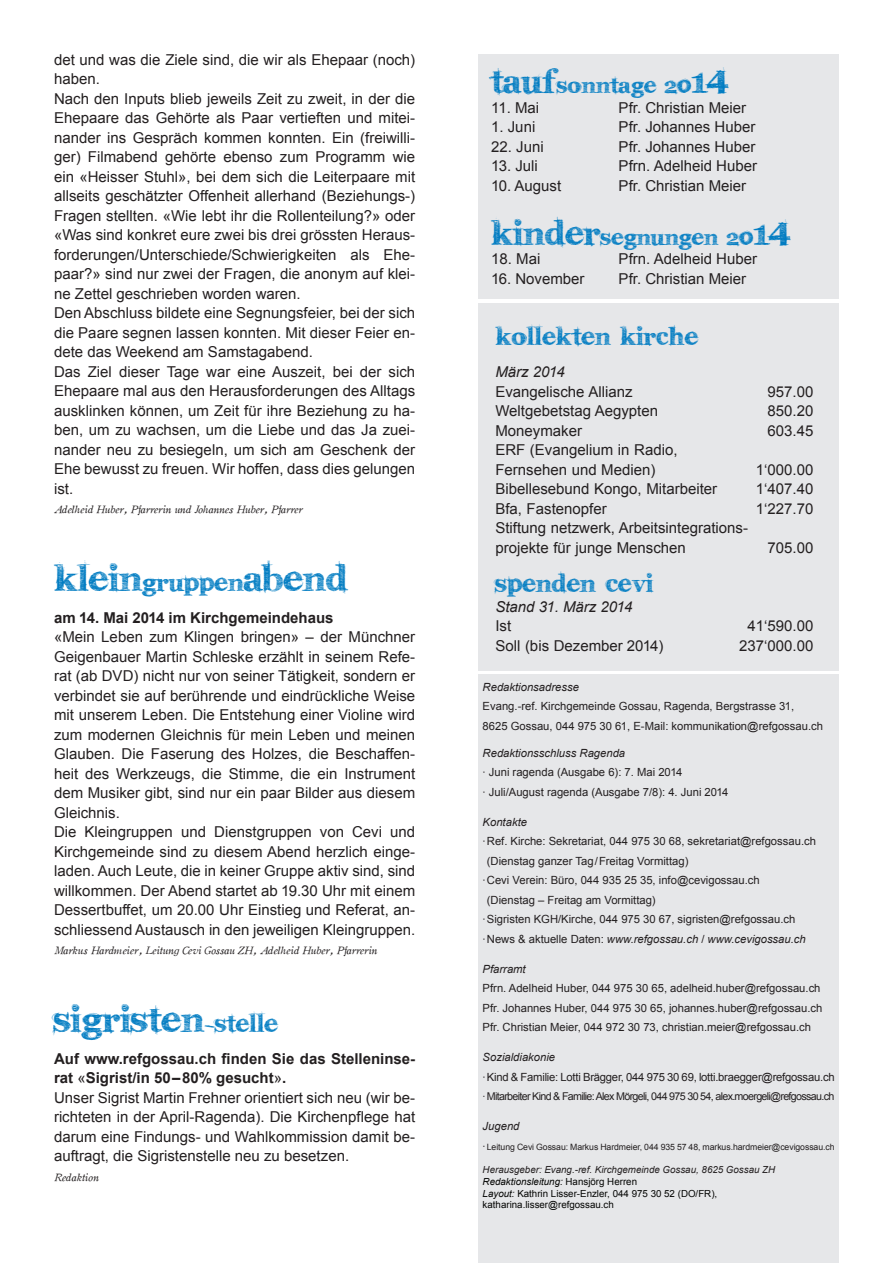
<style>
.page{position:relative;width:893px;height:1263px;background:#fff}
.page>*{position:absolute;margin:0;border:0;box-sizing:border-box;transform-origin:0 0}
.t1{font:48px "karabin E.";color:#007cc2}
.t2{font:33px "karabin E.";color:#007cc2}
.t3{font:30px "karabin E.";color:#007cc2}
.t4{font:15px/19.5px "Arial";color:#231f20}
.t5{font:700 15px "Arial";color:#231f20}
.t6{font:italic 15px "Arial";color:#231f20}
.t7{font:11.25px/19.5px "Arial";color:#231f20}
.t8{font:italic 11.25px "Arial";color:#231f20}
.t9{font:11.25px "Arial";letter-spacing:-.02em;color:#231f20}
.t10{font:10.8px "Arial";letter-spacing:-.065em;color:#231f20}
.t11{font:10.5px "Oldstyle Italic HPLHS";color:#231f20}
.t12{font:9.75px/11.7px "Arial";color:#040503}
.t13{font:8.7px "Arial";letter-spacing:-.01em;color:#231f20}
.s1{font-size:33px}
.s2{font-weight:700}
.s3{font-size:45px}
.s4{font-size:48px}
.s5{font-style:normal}
.s6{font-size:10.8px}
.s7{font-style:italic;color:#231f20}
.s8{font-style:italic}
</style>
<div class="page">
<div style="left:478px;top:304px;width:361px;height:367px;background:#e6e7e9"></div>
<div style="left:478px;top:674px;width:361px;height:589px;background:#e6e7e9"></div>
<div style="left:478px;top:54px;width:361px;height:245px;background:#e6e7e9"></div>
<p class="t4" style="left:54px;top:50px;width:363px">det und was die Ziele sind, die wir als Ehepaar (noch) haben.<br>Nach den Inputs blieb jeweils Zeit zu zweit, in der die Ehepaare das Gehörte als Paar vertieften und mitei&shy;nander ins Gespräch kommen konnten. Ein (freiwilli&shy;ger) Filmabend gehörte ebenso zum Programm wie ein «Heisser Stuhl», bei dem sich die Leiterpaare mit allseits geschätzter Offenheit allerhand (Beziehungs-)<br>Fragen stellten. «Wie lebt ihr die Rollenteilung?» oder «Was sind konkret eure zwei bis drei grössten Heraus&shy;forderungen/Unterschiede/Schwierigkeiten als Ehe&shy;paar?» sind nur zwei der Fragen, die anonym auf klei&shy;ne Zettel geschrieben worden waren.<br>Den Abschluss bildete eine Segnungsfeier, bei der sich die Paare segnen lassen konnten. Mit dieser Feier en&shy;dete das Weekend am Samstagabend.<br>Das Ziel dieser Tage war eine Auszeit, bei der sich Ehepaare mal aus den Herausforderungen des Alltags ausklinken können, um Zeit für ihre Beziehung zu ha&shy;ben, um zu wachsen, um die Liebe und das Ja zuei&shy;nander neu zu besiegeln, um sich am Geschenk der Ehe bewusst zu freuen. Wir hoffen, dass dies gelungen ist.</p>
<p class="t11" style="left:54px;top:502px;width:250px">Adelheid Huber, Pfarrerin und Johannes Huber, Pfarrer</p>
<h1 class="t1" style="left:54px;top:551px;width:295px">klein<span class="s1">gruppen</span>abend</h1>
<p class="t5" style="left:54px;top:609px;width:281px">am 14. Mai 2014 im Kirchgemeindehaus</p>
<p class="t4" style="left:54px;top:627px;width:363px">«Mein Leben zum Klingen bringen» – der Münchner Geigenbauer Martin Schleske erzählt in seinem Refe&shy;rat (ab DVD) nicht nur von seiner Tätigkeit, sondern er verbindet sie auf berührende und eindrückliche Weise mit unserem Leben. Die Entstehung einer Violine wird zum modernen Gleichnis für mein Leben und meinen Glauben. Die Faserung des Holzes, die Beschaffen&shy;heit des Werkzeugs, die Stimme, die ein Instrument dem Musiker gibt, sind nur ein paar Bilder aus diesem Gleichnis.<br>Die Kleingruppen und Dienstgruppen von Cevi und Kirchgemeinde sind zu diesem Abend herzlich einge&shy;laden. Auch Leute, die in keiner Gruppe aktiv sind, sind willkommen. Der Abend startet ab 19.30 Uhr mit einem Dessertbuffet, um 20.00 Uhr Einstieg und Referat, an&shy;schliessend Austausch in den jeweiligen Kleingruppen.</p>
<p class="t11" style="left:54px;top:943px;width:325px">Markus Hardmeier, Leitung Cevi Gossau ZH, Adelheid Huber, Pfarrerin</p>
<h1 class="t1" style="left:54px;top:992px;width:226px">sigristen<span class="s1">-stelle</span></h1>
<p class="t4" style="left:54px;top:1049px;width:363px"><span class="s2">Auf www.refgossau.ch finden Sie das Stelleninse&shy;rat</span> «<span class="s2">Sigrist/in 50–80% gesucht</span>»<span class="s2">.<br></span>Unser Sigrist Martin Frehner orientiert sich neu (wir be&shy;richteten in der April-Ragenda). Die Kirchenpflege hat darum eine Findungs- und Wahlkommission damit be&shy;auftragt, die Sigristenstelle neu zu besetzen.</p>
<p class="t11" style="left:54px;top:1169px;width:47px">Redaktion</p>
<h3 class="t3" style="left:491px;top:69px;width:239px"><span class="s3">tauf</span>sonntage 20<span class="s4">14</span></h3>
<p class="t4" style="left:491px;top:98px;width:50px">11. Mai</p>
<p class="t4" style="left:619px;top:98px;width:129px">Pfr. Christian Meier</p>
<p class="t4" style="left:491px;top:117px;width:46px">1. Juni</p>
<p class="t4" style="left:619px;top:117px;width:138px">Pfr. Johannes Huber</p>
<p class="t4" style="left:491px;top:137px;width:54px">22. Juni</p>
<p class="t4" style="left:619px;top:137px;width:138px">Pfr. Johannes Huber</p>
<p class="t4" style="left:491px;top:156px;width:48px">13. Juli</p>
<p class="t4" style="left:619px;top:156px;width:140px">Pfrn. Adelheid Huber</p>
<p class="t4" style="left:491px;top:176px;width:72px">10. August</p>
<p class="t4" style="left:619px;top:176px;width:129px">Pfr. Christian Meier</p>
<h3 class="t3" style="left:491px;top:220px;width:301px"><span class="s3">kinder</span>segnungen 20<span class="s4">14</span></h3>
<p class="t4" style="left:491px;top:249px;width:51px">18. Mai</p>
<p class="t4" style="left:619px;top:249px;width:140px">Pfrn. Adelheid Huber</p>
<p class="t4" style="left:491px;top:269px;width:95px">16. November</p>
<p class="t4" style="left:619px;top:269px;width:129px">Pfr. Christian Meier</p>
<h2 class="t2" style="left:495px;top:318px;width:205px">kollekten kirche</h2>
<p class="t6" style="left:495px;top:363px;width:71px">März 2014</p>
<p class="t4" style="left:495px;top:381px;width:139px">Evangelische Allianz</p>
<p class="t4" style="left:767px;top:381px;width:47px">957.00</p>
<p class="t4" style="left:495px;top:401px;width:164px">Weltgebetstag Aegypten</p>
<p class="t4" style="left:767px;top:401px;width:47px">850.20</p>
<p class="t4" style="left:495px;top:420px;width:88px">Moneymaker</p>
<p class="t4" style="left:767px;top:420px;width:47px">603.45</p>
<p class="t4" style="left:495px;top:440px;width:184px">ERF (Evangelium in Radio,<br>Fernsehen und Medien)</p>
<p class="t4" style="left:756px;top:459px;width:59px">1‘000.00</p>
<p class="t4" style="left:495px;top:479px;width:223px">Bibellesebund Kongo, Mitarbeiter</p>
<p class="t4" style="left:756px;top:479px;width:59px">1‘407.40</p>
<p class="t4" style="left:495px;top:498px;width:113px">Bfa, Fastenopfer</p>
<p class="t4" style="left:756px;top:498px;width:59px">1‘227.70</p>
<p class="t4" style="left:495px;top:518px;width:254px">Stiftung netzwerk, Arbeitsintegrations&shy;projekte für junge Menschen</p>
<p class="t4" style="left:767px;top:537px;width:47px">705.00</p>
<h2 class="t2" style="left:495px;top:565px;width:160px">spenden cevi</h2>
<p class="t6" style="left:495px;top:598px;width:138px">Stand 31. März 2014</p>
<p class="t4" style="left:495px;top:616px;width:17px">Ist</p>
<p class="t4" style="left:747px;top:616px;width:67px">41‘590.00</p>
<p class="t4" style="left:495px;top:636px;width:170px">Soll (bis Dezember 2014)</p>
<p class="t4" style="left:739px;top:636px;width:76px">237‘000.00</p>
<p class="t8" style="left:483px;top:680px;width:98px">Redaktionsadresse</p>
<p class="t7" style="left:483px;top:696px;width:342px">Evang.-ref. Kirchgemeinde Gossau, Ragenda, Bergstrasse 31,<br>8625 Gossau, 044 975 30 61, E-Mail: kommunikation@refgossau.ch</p>
<p class="t8" style="left:483px;top:746px;width:144px">Redaktionsschluss Ragenda</p>
<p class="t7" style="left:483px;top:762px;width:247px">· Juni ragenda (Ausgabe 6): 7. Mai 2014<br>· Juli/August ragenda (Ausgabe 7/8): 4. Juni 2014</p>
<p class="t8" style="left:483px;top:815px;width:46px">Kontakte</p>
<p class="t7" style="left:483px;top:831px;width:335px">·Ref. Kirche: Sekretariat, 044 975 30 68, sekretariat@refgossau.ch</p>
<p class="t7" style="left:487px;top:851px;width:203px">(Dienstag ganzer Tag/Freitag Vormittag)</p>
<p class="t7" style="left:483px;top:870px;width:279px">·Cevi Verein: Büro, 044 935 25 35, info@cevigossau.ch</p>
<p class="t7" style="left:487px;top:890px;width:170px">(Dienstag – Freitag am Vormittag)</p>
<p class="t7" style="left:483px;top:909px;width:314px">·Sigristen KGH/Kirche, 044 975 30 67, sigristen@refgossau.ch</p>
<p class="t8" style="left:483px;top:932px;width:325px"><span class="s5">·News &amp; aktuelle Daten:</span> www.refgossau.ch <span class="s5">/</span> www.cevigossau.ch</p>
<p class="t8" style="left:483px;top:962px;width:45px">Pfarramt</p>
<p class="t7" style="left:483px;top:978px;width:341px">Pfrn. Adelheid Huber, 044 975 30 65, adelheid.huber@refgossau.ch<br>Pfr. Johannes Huber, 044 975 30 65, johannes.huber@refgossau.ch<br>Pfr. Christian Meier, 044 972 30 73, christian.meier@refgossau.ch</p>
<p class="t8" style="left:483px;top:1051px;width:74px">Sozialdiakonie</p>
<p class="t9" style="left:483px;top:1070px;width:353px">·Kind &amp; Familie: Lotti Brägger, 044 975 30 69, lotti.braegger@refgossau.ch</p>
<p class="t10" style="left:483px;top:1090px;width:353px">· Mitarbeiter Kind &amp; Familie: Alex Mörgeli, 044 975 30 54, alex.moergeli@refgossau.ch</p>
<p class="t8" style="left:483px;top:1120px;width:38px">Jugend</p>
<p class="t13" style="left:483px;top:1142px;width:353px"><span class="s6">·</span> Leitung Cevi Gossau: Markus Hardmeier, 044 935 57 48, markus.hardmeier@cevigossau.ch</p>
<p class="t12" style="left:483px;top:1164px;width:294px"><span class="s7">Herausgeber: Evang.-ref. Kirchgemeinde Gossau, 8625 Gossau ZH </span><span class="s8">Redaktionsleitung:</span> Hansjörg Herren<br><span class="s8">Layout:</span> Kathrin Lisser-Enzler, 044 975 30 52 (DO/FR), katharina.lisser@refgossau.ch</p>
</div>
